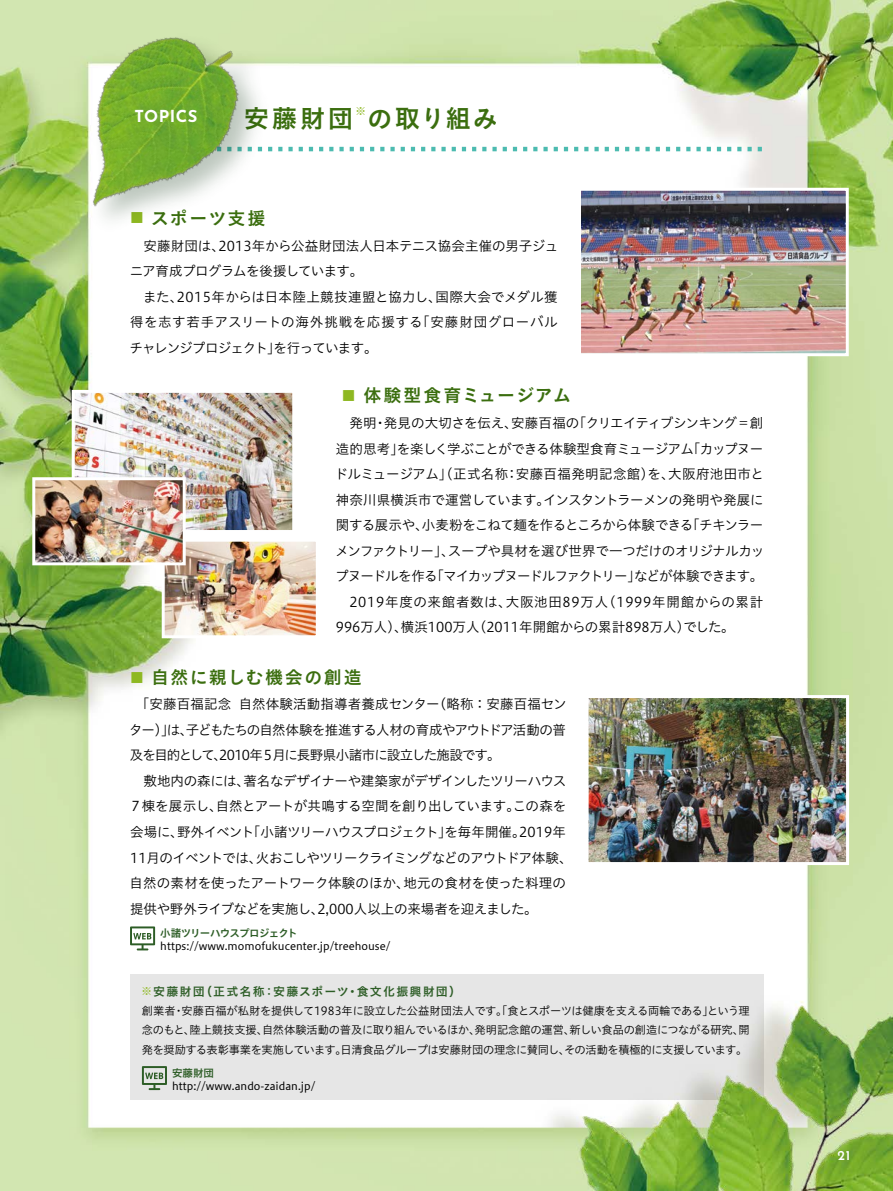
<style>
.page{position:relative;width:893px;height:1191px;background:#fff}
.page>*{position:absolute;margin:0;border:0;box-sizing:border-box;transform-origin:0 0}
.t1{font:25.5px "Koburina Go Std W6";letter-spacing:.07em;color:#3b6e0f}
.t2{font:18px "Koburina Go Std W6";letter-spacing:.07em;color:#3b6e0f}
.t3{font:18px "Koburina Go Std W6";letter-spacing:.045em;color:#3b6e0f}
.t4{font:700 16.5px "Josefin Sans";letter-spacing:.025em;color:#fff}
.t5{font:13.5px/25.5px "Hiragino UD Sans Std W3";letter-spacing:-.025em;color:#000}
.t6{font:13.5px "Hiragino UD Sans Std W3";color:#000}
.t7{font:13.5px "Hiragino UD Sans Std W3";letter-spacing:-.065em;color:#000}
.t8{font:13.5px "Hiragino UD Sans Std W3";letter-spacing:-.05em;color:#000}
.t9{font:13.5px "Hiragino UD Sans Std W3";letter-spacing:.03em;color:#000}
.t10{font:13.5px "Hiragino UD Sans Std W3";letter-spacing:.055em;color:#000}
.t11{font:600 13.5px "Josefin Sans";color:#fff}
.t12{font:12px "Koburina Go Std W6";letter-spacing:.1em;color:#2d5d26}
.t13{font:11.25px/19.5px "Hiragino UD Sans Std W3";letter-spacing:-.035em;color:#000;text-align:justify}
.t14{font:10.5px "Hiragino UD Sans Std W4";color:#000}
.t15{font:10.5px "Hiragino UD Sans Std W6";letter-spacing:-.065em;color:#2d5d26}
.t16{font:10.5px "Hiragino UD Sans Std W6";color:#8eb822}
.s1{font-size:14.4px;color:#8eb822}
.s2{font-family:"Hiragino UD Sans Std W6";font-size:10.5px;color:#8eb822}
</style>
<div class="page">
<img style="left:0;top:0;width:893px;height:1191px">
<img style="left:76px;top:394px;width:215px;height:135px">
<div style="left:72px;top:390px;width:223px;height:143px;border:3px solid #fff"></div>
<div style="left:130px;top:974px;width:634px;height:126px;background:#e6e6e6"></div>
<svg style="left:548px;top:147px;width:215px;height:4px"></svg>
<img style="left:582px;top:192px;width:263px;height:160px">
<div style="left:578px;top:188px;width:271px;height:168px;border:3px solid #fff"></div>
<img style="left:0;top:0;width:548px;height:270px">
<img style="left:65px;top:10px;width:225px;height:222px">
<img style="left:590px;top:699px;width:255px;height:162px">
<div style="left:586px;top:695px;width:263px;height:170px;border:3px solid #fff"></div>
<img style="left:166px;top:542px;width:149px;height:92px">
<div style="left:162px;top:538px;width:157px;height:100px;border:3px solid #fff"></div>
<img style="left:36px;top:481px;width:146px;height:80px">
<div style="left:32px;top:477px;width:154px;height:88px;border:3px solid #fff"></div>
<svg style="left:130px;top:926px;width:25px;height:24px"></svg>
<svg style="left:142px;top:1066px;width:25px;height:24px"></svg>
<img style="left:524px;top:963px;width:369px;height:228px">
<h1 class="t1" style="left:244px;top:99px;width:111px">安藤財団</h1>
<p class="t16" style="left:356px;top:103px;width:12px">※</p>
<p class="t4" style="left:135px;top:102px;width:64px">TOPICS</p>
<h1 class="t1" style="left:367px;top:99px;width:132px">の取り組み</h1>
<h2 class="t2" style="left:130px;top:204px;width:137px"><span class="s1">■</span> スポーツ支援</h2>
<p class="t5" style="left:130px;top:232px;width:430px;text-indent:14px">安藤財団は、2013年から公益財団法人日本テニス協会主催の男子ジュニア育成プログラムを後援しています。</p>
<p class="t5" style="left:130px;top:283px;width:429px;text-align:justify;text-indent:13px">また、2015年からは日本陸上競技連盟と協力し、国際大会でメダル獲得を志す若手アスリートの海外挑戦を応援する「安藤財団グローバルチャレンジプロジェクト」を行っています。</p>
<h2 class="t3" style="left:341px;top:381px;width:231px"><span class="s1">■</span> 体験型食育ミュージアム</h2>
<p class="t5" style="left:349px;top:409px;width:415px">発明・発見の大切さを伝え、安藤百福の「クリエイティブシンキング＝創</p>
<p class="t8" style="left:336px;top:438px;width:429px">造的思考」を楽しく学ぶことができる体験型食育ミュージアム「カップヌー</p>
<p class="t9" style="left:335px;top:464px;width:431px">ドルミュージアム」（正式名称：安藤百福発明記念館）を、大阪府池田市と</p>
<p class="t5" style="left:336px;top:486px;width:429px">神奈川県横浜市で運営しています。インスタントラーメンの発明や発展に</p>
<p class="t5" style="left:336px;top:511px;width:429px">関する展示や、小麦粉をこねて麺を作るところから体験できる「チキンラー</p>
<p class="t5" style="left:335px;top:537px;width:430px">メンファクトリー」、スープや具材を選び世界で一つだけのオリジナルカッ</p>
<p class="t7" style="left:335px;top:566px;width:430px">プヌードルを作る「マイカップヌードルファクトリー」などが体験できます。</p>
<p class="t10" style="left:349px;top:591px;width:415px">2019年度の来館者数は、大阪池田89万人（1999年開館からの累計</p>
<p class="t6" style="left:336px;top:617px;width:400px">996万人）、横浜100万人（2011年開館からの累計898万人）でした。</p>
<h2 class="t2" style="left:130px;top:663px;width:234px"><span class="s1">■</span> 自然に親しむ機会の創造</h2>
<p class="t5" style="left:129px;top:691px;width:439px;text-align:justify;text-indent:7px">「安藤百福記念 自然体験活動指導者養成センター(略称：安藤百福センター)」は、子どもたちの自然体験を推進する人材の育成やアウトドア活動の普及を目的として、2010年５月に長野県小諸市に設立した施設です。</p>
<p class="t5" style="left:129px;top:767px;width:445px;text-indent:15px">敷地内の森には、著名なデザイナーや建築家がデザインしたツリーハウス７棟を展示し、自然とアートが共鳴する空間を創り出しています。この森を会場に、野外イベント「小諸ツリーハウスプロジェクト」を毎年開催。2019年11月のイベントでは、火おこしやツリークライミングなどのアウトドア体験、自然の素材を使ったアートワーク体験のほか、地元の食材を使った料理の提供や野外ライブなどを実施し、2,000人以上の来場者を迎えました。</p>
<p class="t15" style="left:160px;top:925px;width:139px">小諸ツリーハウスプロジェクト</p>
<p class="t14" style="left:160px;top:938px;width:232px">https://www.momofukucenter.jp/treehouse/</p>
<p class="t12" style="left:142px;top:982px;width:321px"><span class="s2">※</span>安藤財団（正式名称：安藤スポーツ・食文化振興財団）</p>
<p class="t13" style="left:142px;top:1000px;width:609px">創業者・安藤百福が私財を提供して1983年に設立した公益財団法人です。「食とスポーツは健康を支える両輪である」という理念のもと、陸上競技支援、自然体験活動の普及に取り組んでいるほか、発明記念館の運営、新しい食品の創造につながる研究、開発を奨励する表彰事業を実施しています。日清食品グループは安藤財団の理念に賛同し、その活動を積極的に支援しています。</p>
<p class="t15" style="left:172px;top:1064px;width:43px">安藤財団</p>
<p class="t14" style="left:172px;top:1078px;width:145px">http://www.ando-zaidan.jp/</p>
<p class="t11" style="left:837px;top:1143px;width:14px">21</p>
</div>
